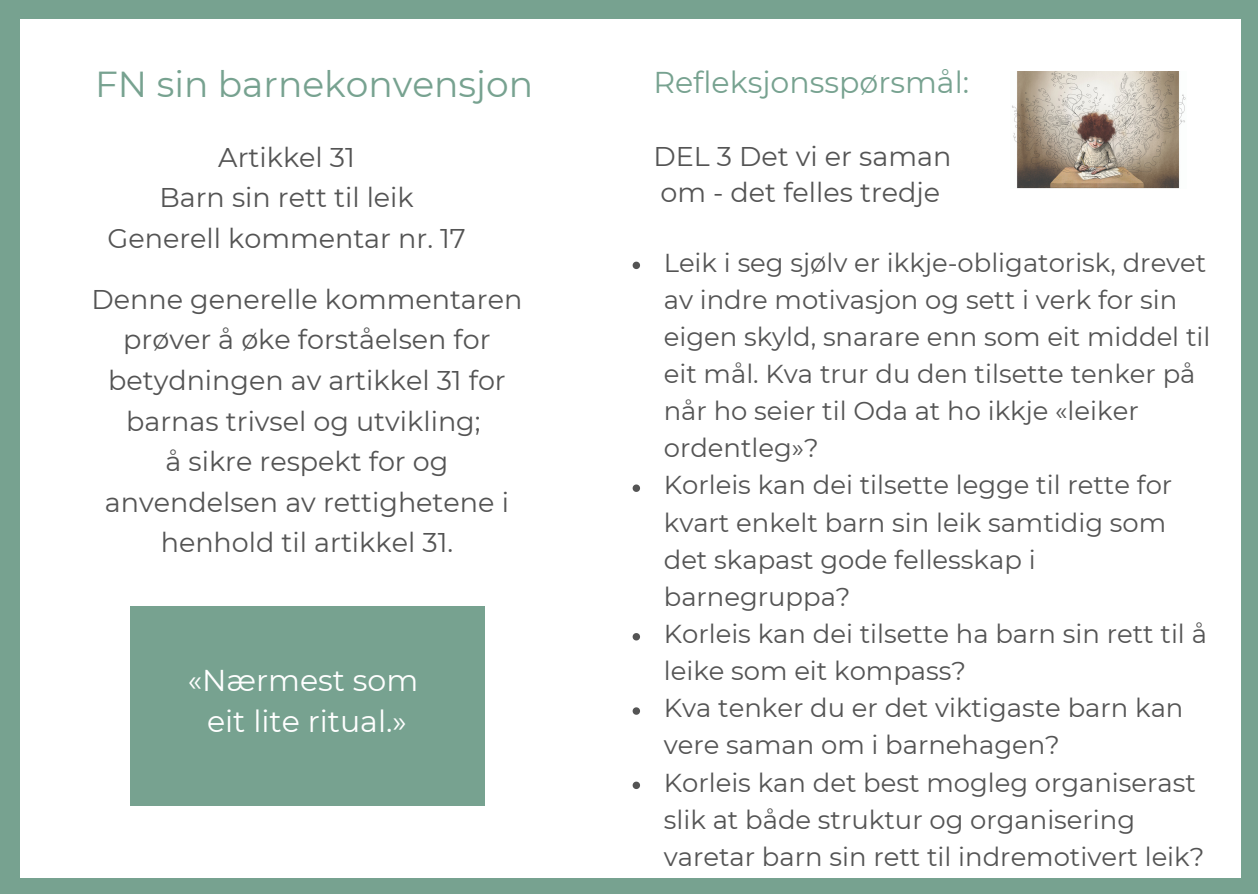
<style>
.page{position:relative;width:1258px;height:894px;background:#fff}
.page>*{position:absolute;margin:0;border:0;box-sizing:border-box;transform-origin:0 0}
.t1{font:36px "Montserrat";color:#77a290}
.t2{font:30px/41.4px "Montserrat";color:#fff;text-align:center}
.t3{font:30px "Montserrat";color:#77a290}
.t4{font:27px/40.5px "Montserrat";color:#545454;text-align:center}
.t5{font:25.8px/37.2px "Montserrat";color:#545454}
</style>
<div class="page">
<div style="left:0;top:0;width:1258px;height:893px;background:#77a290"></div>
<div style="left:20px;top:19px;width:1220px;height:857px;background:#fff"></div>
<div style="left:130px;top:606px;width:354px;height:199px;background:#77a290"></div>
<svg style="left:633px;top:261px;width:7px;height:8px"></svg>
<svg style="left:633px;top:484px;width:7px;height:8px"></svg>
<svg style="left:633px;top:633px;width:7px;height:7px"></svg>
<svg style="left:633px;top:707px;width:7px;height:7px"></svg>
<svg style="left:633px;top:781px;width:7px;height:7px"></svg>
<img style="left:1012px;top:72px;width:174px;height:117px">
<h1 class="t1" style="left:95px;top:62px;width:439px">FN sin barnekonvensjon</h1>
<p class="t4" style="left:107px;top:137px;width:360px">Artikkel 31<br>Barn sin rett til leik<br>Generell kommentar nr. 17</p>
<p class="t4" style="left:91px;top:279px;width:432px">Denne generelle kommentaren prøver å øke forståelsen for betydningen av artikkel 31 for barnas trivsel og utvikling;<br>å sikre respekt for og anvendelsen av rettighetene i henhold til artikkel 31.</p>
<p class="t2" style="left:188px;top:659px;width:232px">«Nærmest som eit lite ritual.»</p>
<p class="t3" style="left:653px;top:64px;width:317px">Refleksjonsspørsmål:</p>
<p class="t4" style="left:653px;top:138px;width:299px;line-height:36px;text-align:left">DEL 3 Det vi er saman om - det felles tredje</p>
<p class="t5" style="left:664px;top:243px;width:548px">Leik i seg sjølv er ikkje-obligatorisk, drevet av indre motivasjon og sett i verk for sin eigen skyld, snarare enn som eit middel til eit mål. Kva trur du den tilsette tenker på når ho seier til Oda at ho ikkje «leiker ordentleg»?<br>Korleis kan dei tilsette legge til rette for kvart enkelt barn sin leik samtidig som det skapast gode fellesskap i barnegruppa?<br>Korleis kan dei tilsette ha barn sin rett til å leike som eit kompass?<br>Kva tenker du er det viktigaste barn kan vere saman om i barnehagen?<br>Korleis kan det best mogleg organiserast slik at både struktur og organisering varetar barn sin rett til indremotivert leik?</p>
</div>
